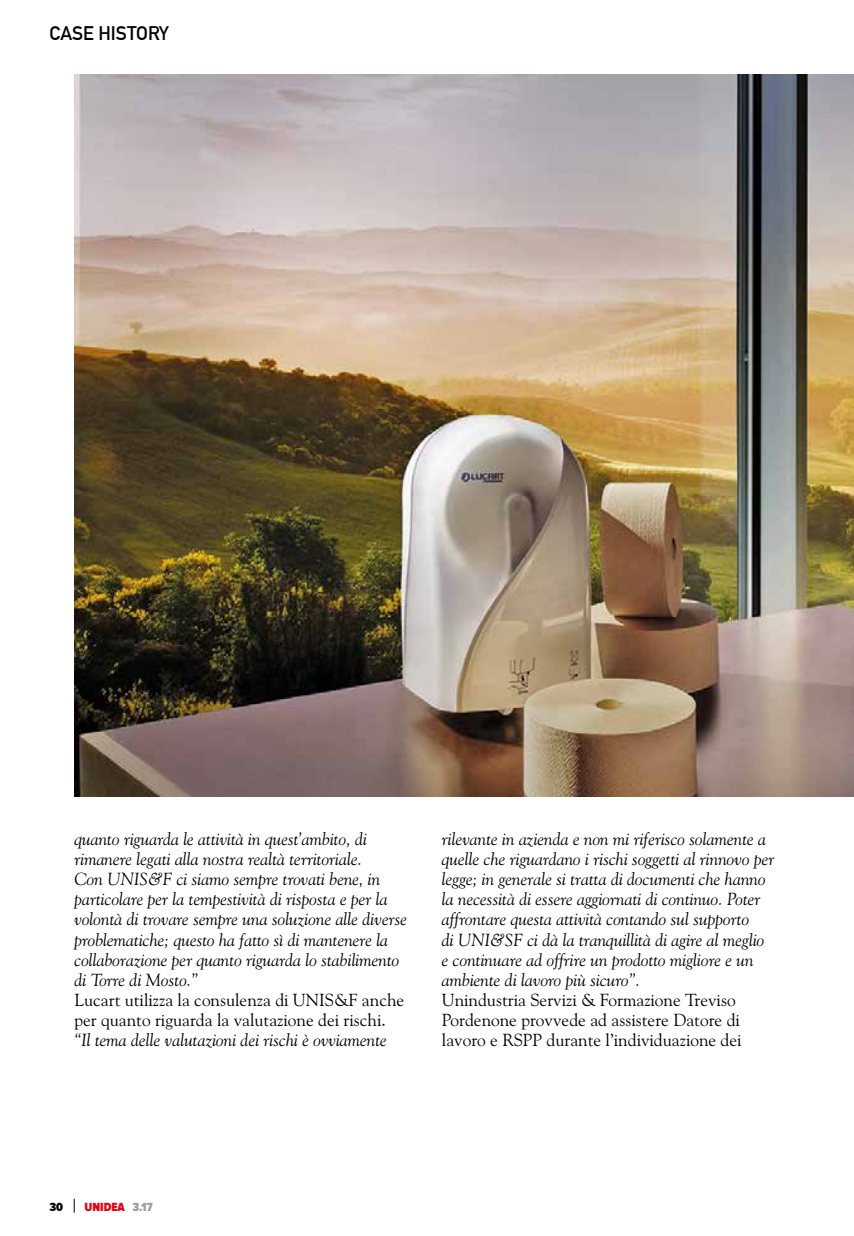
<style>
.page{position:relative;width:854px;height:1236px;background:#fff}
.page>*{position:absolute;margin:0;border:0;box-sizing:border-box;transform-origin:0 0}
.t1{font:700 19.25px "DIN Alternate";color:#000}
.t2{font:italic 17.5px/20.1px "Goudy Old Style BT";color:#000}
.t3{font:17.5px/20.1px "Goudy Old Style BT";color:#000}
.t4{font:900 12.25px "Proxima Nova Cond";color:#e30613}
.t5{font:900 12.25px "Proxima Nova A Cond";color:#000}
.s1{color:#9d9d9c}
</style>
<div class="page">
<svg style="left:74px;top:1198px;width:1px;height:14px"></svg>
<img style="left:74px;top:74px;width:779px;height:722px">
<p class="t1" style="left:50px;top:18px;width:121px">CASE HISTORY</p>
<p class="t2" style="left:74px;top:828px;width:334px">quanto riguarda le attività in quest’ambito, di rimanere legati alla nostra realtà territoriale.<br>Con UNIS&amp;F ci siamo sempre trovati bene, in particolare per la tempestività di risposta e per la volontà di trovare sempre una soluzione alle diverse problematiche; questo ha fatto sì di mantenere la collaborazione per quanto riguarda lo stabilimento di Torre di Mosto.”</p>
<p class="t3" style="left:74px;top:989px;width:331px">Lucart utilizza la consulenza di UNIS&amp;F anche per quanto riguarda la valutazione dei rischi.</p>
<p class="t2" style="left:74px;top:1029px;width:314px">“Il tema delle valutazioni dei rischi è ovviamente</p>
<p class="t2" style="left:441px;top:828px;width:334px">rilevante in azienda e non mi riferisco solamente a quelle che riguardano i rischi soggetti al rinnovo per legge; in generale si tratta di documenti che hanno la necessità di essere aggiornati di continuo. Poter affrontare questa attività contando sul supporto<br>di UNI&amp;SF ci dà la tranquillità di agire al meglio e continuare ad offrire un prodotto migliore e un ambiente di lavoro più sicuro”.</p>
<p class="t3" style="left:441px;top:989px;width:301px">Unindustria Servizi &amp; Formazione Treviso<br>Pordenone provvede ad assistere Datore di lavoro e RSPP durante l’individuazione dei</p>
<p class="t5" style="left:50px;top:1199px;width:15px">30</p>
<p class="t4" style="left:84px;top:1199px;width:70px">UNIDEA <span class="s1">3.17</span></p>
</div>
